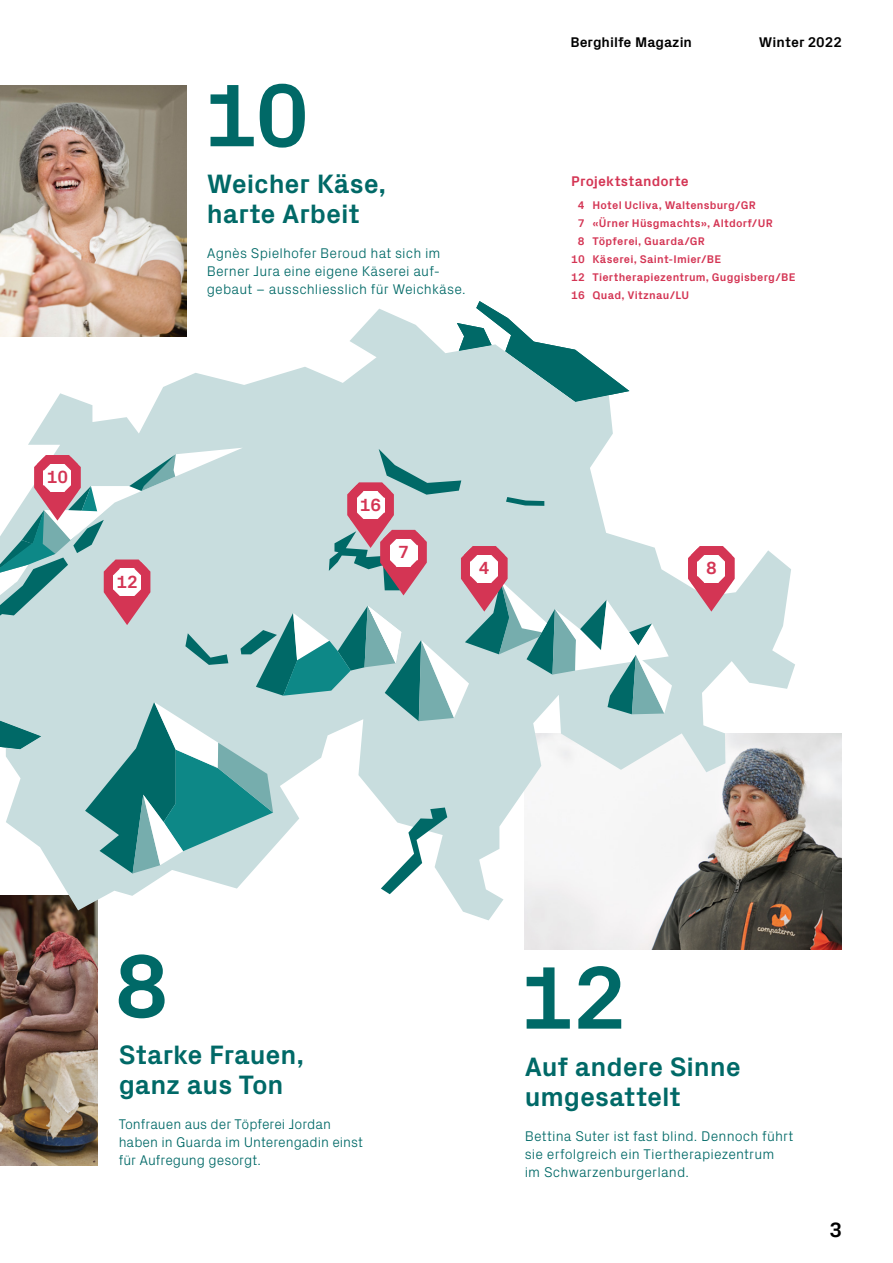
<style>
.page{position:relative;width:893px;height:1263px;background:#fff}
.page>*{position:absolute;margin:0;border:0;box-sizing:border-box;transform-origin:0 0}
.t1{font:700 90px "Px Grotesk";color:#006967}
.t2{font:700 27px/30px "Px Grotesk";letter-spacing:-.005em;color:#006967}
.t3{font:700 21px "Px Grotesk";color:#000}
.t4{font:700 17.85px "Px Grotesk";color:#d43554}
.t5{font:300 14.25px/18px "Px Grotesk";letter-spacing:.005em;color:#006967}
.t6{font:700 14.25px "Px Grotesk";color:#000}
.t7{font:700 14.25px "Px Grotesk";letter-spacing:.01em;color:#d43554}
.t8{font:700 11.25px "Px Grotesk";letter-spacing:.02em;color:#d43554}
</style>
<div class="page">
<img style="left:525px;top:733px;width:317px;height:216px">
<img style="left:0;top:85px;width:186px;height:224px">
<img style="left:0;top:920px;width:97px;height:245px">
<svg style="left:0;top:309px;width:795px;height:611px"></svg>
<svg style="left:457px;top:301px;width:172px;height:101px"></svg>
<svg style="left:687px;top:543px;width:49px;height:71px"></svg>
<svg style="left:0;top:448px;width:672px;height:446px"></svg>
<p class="t4" style="left:47px;top:464px;width:23px">10</p>
<p class="t4" style="left:116px;top:569px;width:23px">12</p>
<h1 class="t1" style="left:204px;top:50px;width:107px">10</h1>
<h2 class="t2" style="left:207px;top:168px;width:181px">Weicher Käse, harte Arbeit</h2>
<p class="t5" style="left:207px;top:243px;width:260px">Agnès Spielhofer Beroud hat sich im<br>Berner Jura eine eigene Käserei auf&shy;gebaut – ausschliesslich für Weichkäse.</p>
<p class="t4" style="left:360px;top:492px;width:23px">16</p>
<p class="t4" style="left:398px;top:539px;width:12px">7</p>
<p class="t4" style="left:479px;top:555px;width:12px">4</p>
<p class="t6" style="left:570px;top:32px;width:123px">Berghilfe Magazin</p>
<p class="t6" style="left:759px;top:32px;width:84px">Winter 2022</p>
<p class="t7" style="left:571px;top:171px;width:119px">Projektstandorte</p>
<p class="t8" style="left:578px;top:197px;width:179px">4 Hotel Ucliva, Waltensburg/GR</p>
<p class="t8" style="left:578px;top:215px;width:196px">7 «Ürner Hüsgmachts», Altdorf/UR</p>
<p class="t8" style="left:578px;top:233px;width:128px">8 Töpferei, Guarda/GR</p>
<p class="t8" style="left:571px;top:251px;width:151px">10 Käserei, Saint-Imier/BE</p>
<p class="t8" style="left:571px;top:269px;width:226px">12 Tiertherapiezentrum, Guggisberg/BE</p>
<p class="t8" style="left:571px;top:287px;width:119px">16 Quad, Vitznau/LU</p>
<p class="t4" style="left:706px;top:555px;width:12px">8</p>
<h1 class="t1" style="left:115px;top:921px;width:55px">8</h1>
<h2 class="t2" style="left:119px;top:1038px;width:187px">Starke Frauen, ganz aus Ton</h2>
<p class="t5" style="left:119px;top:1114px;width:246px">Tonfrauen aus der Töpferei Jordan haben in Guarda im Unterengadin einst für Aufregung gesorgt.</p>
<h1 class="t1" style="left:520px;top:933px;width:109px">12</h1>
<h2 class="t2" style="left:525px;top:1050px;width:217px">Auf andere Sinne umgesattelt</h2>
<p class="t5" style="left:525px;top:1126px;width:270px">Bettina Suter ist fast blind. Dennoch führt sie erfolgreich ein Tiertherapiezentrum<br>im Schwarzenburgerland.</p>
<h3 class="t3" style="left:829px;top:1215px;width:14px">3</h3>
</div>
